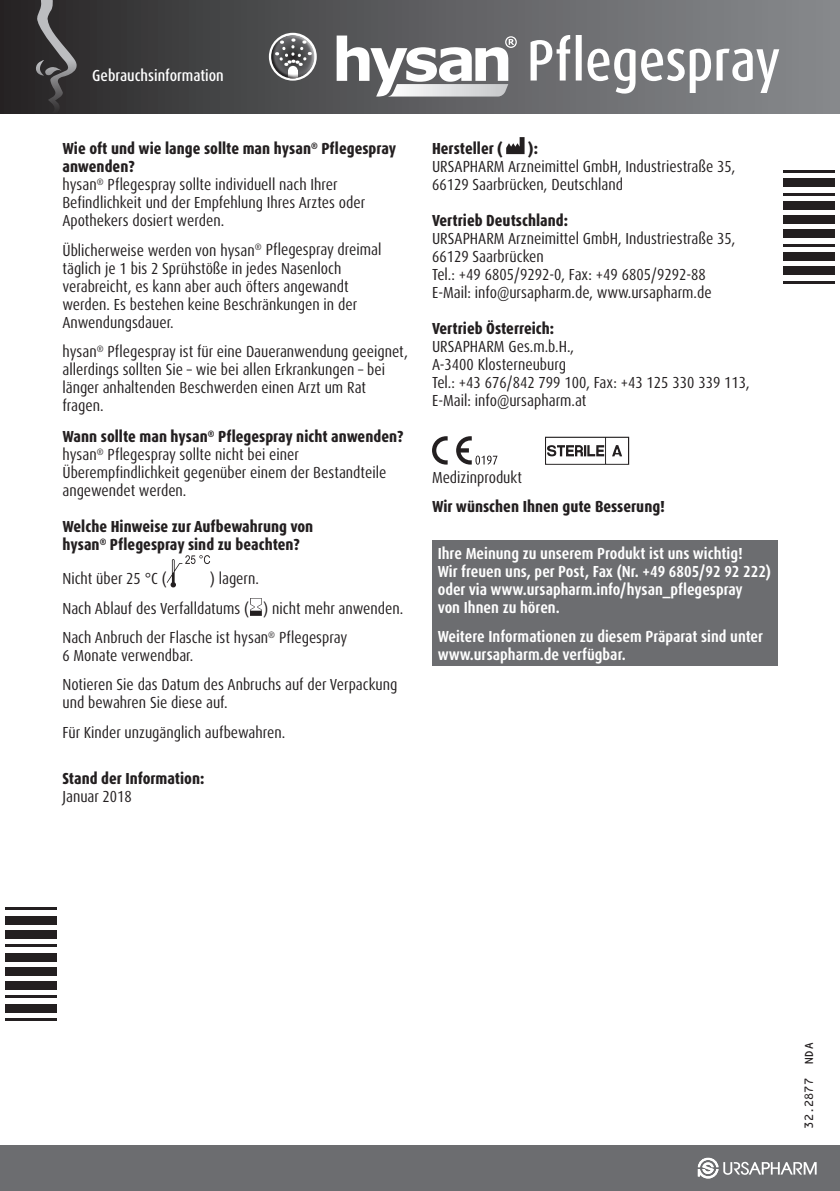
<style>
.page{position:relative;width:840px;height:1191px;background:#fff}
.page>*{position:absolute;margin:0;border:0;box-sizing:border-box;transform-origin:0 0}
.t1{font:500 condensed 58px "Dax Pro";letter-spacing:-.005em;color:#fff}
.t2{font:condensed 16px/18px "Dax Pro";color:#231f20}
.t3{font:700 condensed 16px/18px "Dax Pro";color:#fff}
.t4{font:800 condensed 16px/18px "Dax Pro";color:#231f20}
.t5{font:500 condensed 16px "Dax Pro";color:#fff}
.s1{font-weight:800}
</style>
<div class="page">
<div style="left:0;top:1145px;width:839px;height:46px;background:#6c6d70"></div>
<svg style="left:697px;top:1157px;width:119px;height:21px"></svg>
<svg style="left:166px;top:555px;width:44px;height:32px"></svg>
<img style="left:251px;top:598px;width:10px;height:17px">
<svg style="left:506px;top:137px;width:18px;height:17px"></svg>
<svg style="left:432px;top:436px;width:15px;height:28px"></svg>
<svg style="left:456px;top:436px;width:41px;height:28px"></svg>
<svg style="left:545px;top:436px;width:84px;height:29px"></svg>
<div style="left:432px;top:540px;width:345px;height:126px;background:#6c6d70"></div>
<div style="left:0;top:0;width:839px;height:113px;background:linear-gradient(to right,#2a292a,#8b8d90)"></div>
<div style="left:280px;top:33px;width:36px;height:46px;background:#fff;opacity:.75"></div>
<div style="left:270px;top:34px;width:38px;height:47px;background:#231f20;opacity:.75"></div>
<svg style="left:336px;top:36px;width:180px;height:61px"></svg>
<svg style="left:35px;top:0;width:42px;height:113px;background:#4a4849"></svg>
<hr style="left:782px;top:281px;width:51px;height:2px;background:#231f20">
<div style="left:782px;top:266px;width:51px;height:9px;background:#231f20"></div>
<div style="left:782px;top:252px;width:51px;height:9px;background:#231f20"></div>
<hr style="left:782px;top:244px;width:51px;height:3px;background:#231f20">
<div style="left:782px;top:230px;width:51px;height:8px;background:#231f20"></div>
<div style="left:782px;top:215px;width:51px;height:9px;background:#231f20"></div>
<div style="left:782px;top:201px;width:51px;height:9px;background:#231f20"></div>
<hr style="left:782px;top:193px;width:51px;height:3px;background:#231f20">
<div style="left:782px;top:179px;width:51px;height:8px;background:#231f20"></div>
<hr style="left:782px;top:170px;width:51px;height:3px;background:#231f20">
<hr style="left:6px;top:907px;width:51px;height:3px;background:#231f20">
<div style="left:6px;top:916px;width:51px;height:8px;background:#231f20"></div>
<div style="left:6px;top:930px;width:51px;height:8px;background:#231f20"></div>
<hr style="left:6px;top:944px;width:51px;height:3px;background:#231f20">
<div style="left:6px;top:952px;width:51px;height:9px;background:#231f20"></div>
<div style="left:6px;top:967px;width:51px;height:8px;background:#231f20"></div>
<div style="left:6px;top:981px;width:51px;height:8px;background:#231f20"></div>
<hr style="left:6px;top:995px;width:51px;height:3px;background:#231f20">
<div style="left:6px;top:1003px;width:51px;height:9px;background:#231f20"></div>
<hr style="left:6px;top:1018px;width:51px;height:2px;background:#231f20">
<p class="t5" style="left:92px;top:65px;width:133px">Gebrauchsinformation</p>
<p class="t2" style="left:62px;top:140px;width:335px"><span class="s1">Wie oft und wie lange sollte man hysan</span><sup>®</sup> <span class="s1">Pflegespray anwenden?<br></span>hysan<sup>®</sup> Pflegespray sollte individuell nach Ihrer Befindlichkeit und der Empfehlung Ihres Arztes oder Apothekers dosiert werden.</p>
<p class="t2" style="left:62px;top:241px;width:320px">Üblicherweise werden von hysan<sup>®</sup> Pflegespray dreimal täglich je 1 bis 2 Sprühstöße in jedes Nasenloch verabreicht, es kann aber auch öfters angewandt werden. Es bestehen keine Beschränkungen in der Anwendungsdauer.</p>
<p class="t2" style="left:62px;top:342px;width:347px">hysan<sup>®</sup> Pflegespray ist für eine Daueranwendung geeignet, allerdings sollten Sie – wie bei allen Erkrankungen – bei länger anhaltenden Beschwerden einen Arzt um Rat fragen.</p>
<p class="t2" style="left:62px;top:428px;width:342px"><span class="s1">Wann sollte man hysan</span><sup>®</sup> <span class="s1">Pflegespray nicht anwenden? </span>hysan<sup>®</sup> Pflegespray sollte nicht bei einer Überempfindlichkeit gegenüber einem der Bestandteile angewendet werden.</p>
<p class="t4" style="left:62px;top:518px;width:252px">Welche Hinweise zur Aufbewahrung von hysan<sup>®</sup> Pflegespray sind zu beachten?</p>
<p class="t2" style="left:62px;top:570px;width:106px">Nicht über 25 °C (</p>
<p class="t2" style="left:62px;top:564px;width:342px;line-height:29.4px;text-indent:148px">) lagern.<br>Nach Ablauf des Verfalldatums ( ) nicht mehr anwenden.<br>Nach Anbruch der Flasche ist hysan<sup>®</sup> Pflegespray</p>
<p class="t2" style="left:62px;top:641px;width:336px;line-height:29.4px">6 Monate verwendbar.<br>Notieren Sie das Datum des Anbruchs auf der Verpackung</p>
<p class="t2" style="left:62px;top:688px;width:224px;line-height:29.4px">und bewahren Sie diese auf.<br>Für Kinder unzugänglich aufbewahren.</p>
<p class="t4" style="left:62px;top:770px;width:143px">Stand der Information:</p>
<p class="t2" style="left:62px;top:788px;width:71px">Januar 2018</p>
<h1 class="t1" style="left:526px;top:23px;width:255px">Pflegespray</h1>
<p class="t4" style="left:432px;top:140px;width:72px">Hersteller (</p>
<p class="t4" style="left:528px;top:140px;width:11px">):</p>
<p class="t2" style="left:432px;top:158px;width:305px">URSAPHARM Arzneimittel GmbH, Industriestraße 35,<br>66129 Saarbrücken, Deutschland</p>
<p class="t4" style="left:432px;top:212px;width:137px">Vertrieb Deutschland:</p>
<p class="t2" style="left:432px;top:230px;width:305px">URSAPHARM Arzneimittel GmbH, Industriestraße 35, 66129 Saarbrücken<br>Tel.: +49 6805/9292-0, Fax: +49 6805/9292-88<br>E-Mail: info@ursapharm.de, www.ursapharm.de</p>
<p class="t4" style="left:432px;top:320px;width:124px">Vertrieb Österreich:</p>
<p class="t2" style="left:432px;top:338px;width:319px">URSAPHARM Ges.m.b.H.,<br>A-3400 Klosterneuburg<br>Tel.: +43 676/842 799 100, Fax: +43 125 330 339 113,<br>E-Mail: info@ursapharm.at</p>
<p class="t2" style="left:432px;top:468px;width:92px">Medizinprodukt</p>
<p class="t4" style="left:432px;top:498px;width:234px">Wir wünschen Ihnen gute Besserung!</p>
<p class="t3" style="left:437px;top:544px;width:335px">Ihre Meinung zu unserem Produkt ist uns wichtig!<br>Wir freuen uns, per Post, Fax (Nr. +49 6805/92 92 222) oder via www.ursapharm.info/hysan_pflegespray<br>von Ihnen zu hören.</p>
<p class="t3" style="left:437px;top:628px;width:327px">Weitere Informationen zu diesem Präparat sind unter www.ursapharm.de verfügbar.</p>
</div>
